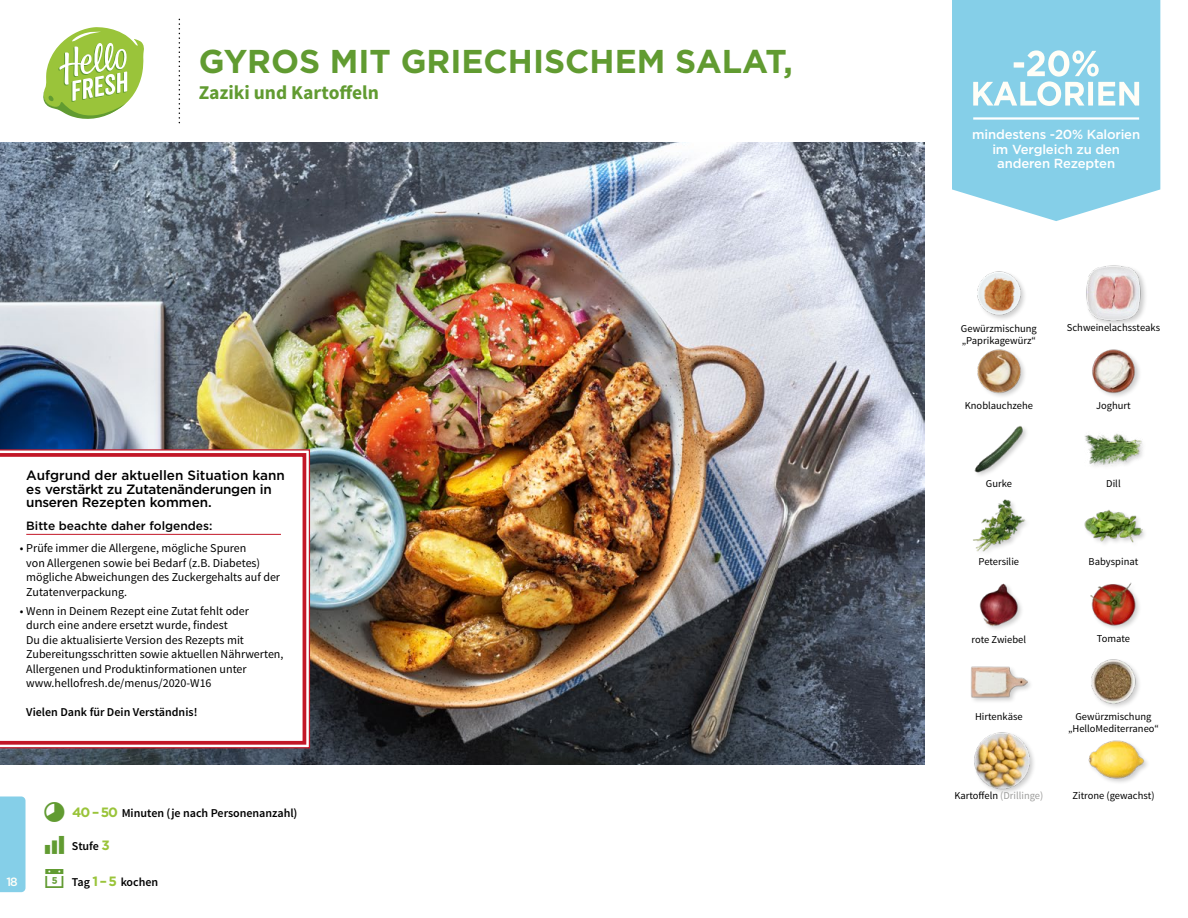
<style>
.page{position:relative;width:1188px;height:918px;background:#fff}
.page>*{position:absolute;margin:0;border:0;box-sizing:border-box;transform-origin:0 0}
.t1{font:700 33px "Gotham";color:#619b31}
.t2{font:700 19.5px "Source Sans Pro";color:#619b31}
.t3{font:500 13.5px/13.5px "Gotham";letter-spacing:-.01em;color:#000}
.t4{font:500 13.05px/14.5px "Gotham";letter-spacing:-.01em;color:#fff;text-align:center}
.t5{font:12px/14.4px "Source Sans Pro";color:#000}
.t6{font:600 12px "Source Sans Pro";color:#000}
.t7{font:500 12px "Gotham";color:#000}
.t8{font:500 12px "Gotham";color:#fffef7}
.t9{font:10.5px/12px "Source Sans Pro";color:#000}
.t10{font:10.5px "Source Sans Pro";color:#9d9d9c}
.s1{font-family:"Gotham";font-weight:700;font-size:13.5px;color:#9ac43a}
.s2{color:#000}
</style>
<div class="page">
<svg style="left:43px;top:27px;width:101px;height:92px"></svg>
<svg style="left:952px;top:0;width:208px;height:221px;background:#90d3ea"></svg>
<hr style="left:973px;top:117px;width:166px;height:3px;background:#fff">
<svg style="left:973px;top:50px;width:166px;height:56px"></svg>
<div style="left:0;top:796px;width:26px;height:96px;background:#85cfe8"></div>
<div style="left:970px;top:665px;width:64px;height:39px;background:#000;opacity:.2"></div>
<img style="left:970px;top:665px;width:58px;height:39px">
<img style="left:1091px;top:659px;width:48px;height:48px">
<img style="left:1090px;top:582px;width:49px;height:47px">
<img style="left:979px;top:583px;width:43px;height:46px">
<img style="left:973px;top:499px;width:53px;height:53px">
<div style="left:1084px;top:509px;width:64px;height:40px;background:#000;opacity:.2"></div>
<img style="left:1085px;top:509px;width:57px;height:40px">
<img style="left:1085px;top:433px;width:57px;height:33px">
<img style="left:974px;top:426px;width:53px;height:50px">
<img style="left:977px;top:349px;width:48px;height:48px">
<img style="left:1092px;top:349px;width:48px;height:48px">
<div style="left:1085px;top:264px;width:63px;height:64px;background:#000;opacity:.2"></div>
<img style="left:1085px;top:264px;width:57px;height:57px">
<img style="left:977px;top:271px;width:48px;height:48px">
<div style="left:973px;top:731px;width:63px;height:64px;background:#000;opacity:.2"></div>
<img style="left:973px;top:732px;width:58px;height:57px">
<div style="left:1088px;top:739px;width:62px;height:46px;background:#000;opacity:.2"></div>
<img style="left:1088px;top:739px;width:57px;height:46px">
<img style="left:0;top:142px;width:925px;height:623px">
<svg style="left:0;top:449px;width:311px;height:300px"></svg>
<svg style="left:0;top:453px;width:306px;height:292px"></svg>
<h1 class="t1" style="left:199px;top:39px;width:596px">GYROS MIT GRIECHISCHEM SALAT,</h1>
<h2 class="t2" style="left:199px;top:80px;width:182px">Zaziki und Kartoffeln</h2>
<p class="t3" style="left:26px;top:469px;width:260px">Aufgrund der aktuellen Situation kann es verstärkt zu Zutatenänderungen in unseren Rezepten kommen.</p>
<p class="t7" style="left:26px;top:518px;width:188px">Bitte beachte daher folgendes:</p>
<p class="t5" style="left:26px;top:541px;width:255px;text-indent:-6px">• Prüfe immer die Allergene, mögliche Spuren<br>von Allergenen sowie bei Bedarf (z.B. Diabetes) mögliche Abweichungen des Zuckergehalts auf der Zutatenverpackung.</p>
<p class="t5" style="left:26px;top:604px;width:259px;text-indent:-6px">• Wenn in Deinem Rezept eine Zutat fehlt oder<br>durch eine andere ersetzt wurde, findest<br>Du die aktualisierte Version des Rezepts mit Zubereitungsschritten sowie aktuellen Nährwerten, Allergenen und Produktinformationen unter www.hellofresh.de/menus/2020-W16</p>
<p class="t6" style="left:26px;top:704px;width:173px">Vielen Dank für Dein Verständnis!</p>
<p class="t6" style="left:72px;top:805px;width:227px"><span class="s1">40 –50</span> Minuten (je nach Personenanzahl)</p>
<p class="t6" style="left:72px;top:838px;width:40px">Stufe <span class="s1">3</span></p>
<p class="t8" style="left:9px;top:872px;width:6px">1</p>
<p class="t8" style="left:6px;top:874px;width:13px">18</p>
<p class="t6" style="left:72px;top:874px;width:88px">Tag <span class="s1">1 –5</span> kochen</p>
<p class="t4" style="left:972px;top:127px;width:169px">mindestens -20% Kalorien im Vergleich zu den anderen Rezepten</p>
<p class="t9" style="left:961px;top:322px;width:77px">Gewürzmischung „Paprikagewürz“</p>
<p class="t9" style="left:1067px;top:322px;width:95px">Schweinelachssteaks</p>
<p class="t9" style="left:965px;top:400px;width:70px">Knoblauchzehe</p>
<p class="t9" style="left:1096px;top:400px;width:36px">Joghurt</p>
<p class="t9" style="left:986px;top:478px;width:28px">Gurke</p>
<p class="t9" style="left:1106px;top:478px;width:16px">Dill</p>
<p class="t9" style="left:979px;top:556px;width:42px">Petersilie</p>
<p class="t9" style="left:1089px;top:555px;width:51px">Babyspinat</p>
<p class="t9" style="left:972px;top:633px;width:56px">rote Zwiebel</p>
<p class="t9" style="left:1097px;top:633px;width:35px">Tomate</p>
<p class="t9" style="left:975px;top:711px;width:49px">Hirtenkäse</p>
<p class="t9" style="left:1068px;top:711px;width:92px;text-align:center">Gewürzmischung „HelloMediterraneo“</p>
<p class="t10" style="left:954px;top:789px;width:90px"><span class="s2">Kartoffeln</span> (Drillinge)</p>
<p class="t9" style="left:1072px;top:790px;width:84px">Zitrone (gewachst)</p>
</div>
